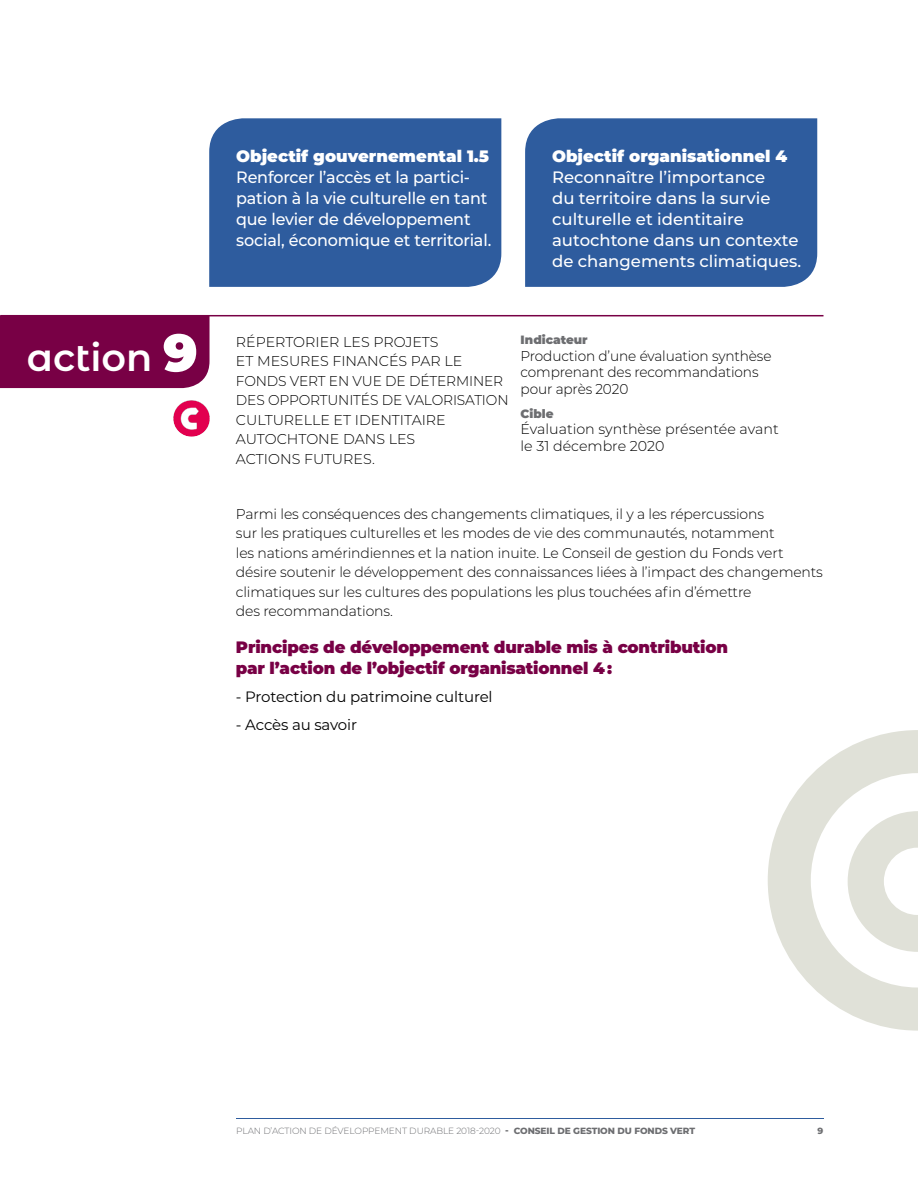
<style>
.page{position:relative;width:918px;height:1188px;background:#fff}
.page>*{position:absolute;margin:0;border:0;box-sizing:border-box;transform-origin:0 0}
.t1{font:600 38.25px "Montserrat Alternates";color:#fff}
.t2{font:500 16.5px/21px "Montserrat";letter-spacing:-.01em;color:#fff}
.t3{font:900 16.5px/21px "Montserrat";letter-spacing:-.01em;color:#780045}
.t4{font:900 16.5px "Montserrat";color:#fff}
.t5{font:15px "Montserrat";letter-spacing:-.01em;color:#000}
.t6{font:300 14.25px/19.5px "Montserrat";letter-spacing:-.01em;color:#000}
.t7{font:300 14.25px/16.5px "Montserrat";letter-spacing:-.01em;color:#000;scale:.96 1}
.t8{font:900 12px "Montserrat";color:#6d6e71}
.t9{font:300 9px "Montserrat";letter-spacing:-.01em;color:#6d6e71}
.t10{font:800 9px "Montserrat";color:#6d6e71}
.s1{font-weight:900;font-size:52.5px}
.s2{font-weight:800}
</style>
<div class="page">
<svg style="left:768px;top:730px;width:150px;height:301px"></svg>
<svg style="left:848px;top:811px;width:70px;height:141px"></svg>
<hr style="left:236px;top:1119px;width:588px;height:1px;background:#2e5c9e">
<div style="left:209px;top:118px;width:292px;height:169px;background:#2e5c9e"></div>
<div style="left:525px;top:118px;width:292px;height:169px;background:#2e5c9e"></div>
<div style="left:0;top:316px;width:210px;height:72px;background:#780045"></div>
<hr style="left:0;top:315px;width:824px;height:1px;background:#780045">
<img style="left:173px;top:400px;width:37px;height:37px;border-radius:19px">
<h1 class="t1" style="left:27px;top:331px;width:172px">action <span class="s1">9</span></h1>
<p class="t4" style="left:236px;top:144px;width:254px">Objectif gouvernemental 1.5</p>
<p class="t2" style="left:236px;top:166px;width:257px">Renforcer l’accès et la partici&shy;pation à la vie culturelle en tant que levier de développement social, économique et territorial.</p>
<p class="t4" style="left:552px;top:144px;width:237px">Objectif organisationnel 4</p>
<p class="t2" style="left:552px;top:166px;width:251px">Reconnaître l’importance<br>du territoire dans la survie culturelle et identitaire autochtone dans un contexte de changements climatiques.</p>
<p class="t6" style="left:236px;top:331px;width:274px">RÉPERTORIER LES PROJETS<br>ET MESURES FINANCÉS PAR LE<br>FONDS VERT EN VUE DE DÉTERMINER<br>DES OPPORTUNITÉS DE VALORISATION<br>CULTURELLE ET IDENTITAIRE<br>AUTOCHTONE DANS LES<br>ACTIONS FUTURES.</p>
<p class="t8" style="left:521px;top:331px;width:69px">Indicateur</p>
<p class="t7" style="left:521px;top:347px;width:263px">Production d’une évaluation synthèse comprenant des recommandations pour après 2020</p>
<p class="t8" style="left:521px;top:404px;width:34px">Cible</p>
<p class="t6" style="left:521px;top:420px;width:260px;line-height:16.5px">Évaluation synthèse présentée avant le 31 décembre 2020</p>
<p class="t6" style="left:236px;top:503px;width:589px">Parmi les conséquences des changements climatiques, il y a les répercussions<br>sur les pratiques culturelles et les modes de vie des communautés, notamment<br>les nations amérindiennes et la nation inuite. Le Conseil de gestion du Fonds vert désire soutenir le développement des connaissances liées à l’impact des changements climatiques sur les cultures des populations les plus touchées afin d’émettre<br>des recommandations.</p>
<p class="t3" style="left:236px;top:636px;width:494px">Principes de développement durable mis à contribution par l’action de l’objectif organisationnel 4 :</p>
<p class="t5" style="left:236px;top:686px;width:258px">- Protection du patrimoine culturel</p>
<p class="t5" style="left:236px;top:714px;width:123px">- Accès au savoir</p>
<p class="t9" style="left:236px;top:1125px;width:460px">PLAN D’ACTION DE DÉVELOPPEMENT DURABLE 2018-2020 <span class="s2">- CONSEIL DE GESTION DU FONDS VERT</span></p>
<p class="t10" style="left:818px;top:1124px;width:7px">9</p>
</div>
